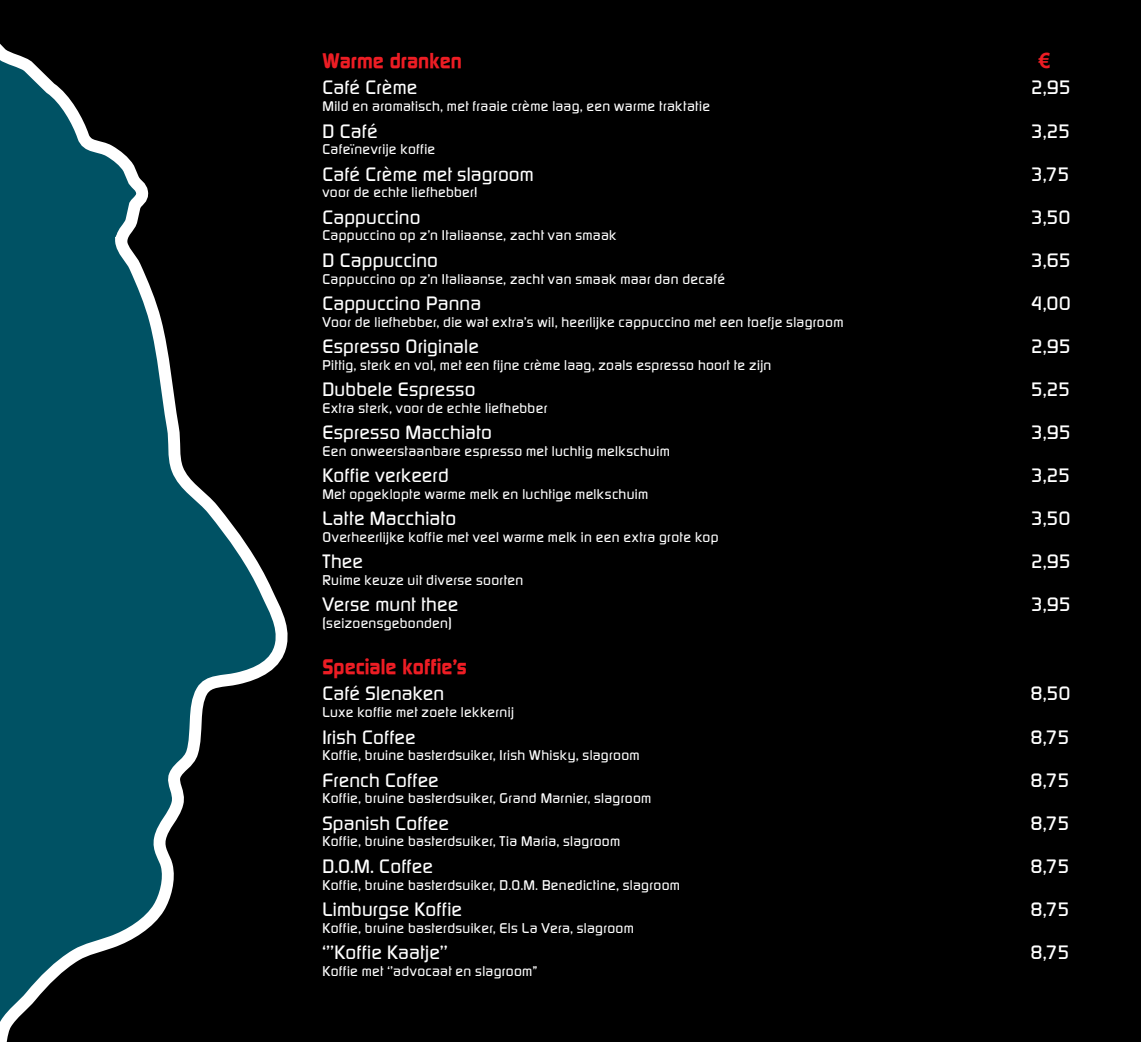
<style>
.page{position:relative;width:1141px;height:1042px;background:#000}
.page>*{position:absolute;margin:0;border:0;box-sizing:border-box;transform-origin:0 0}
.t1{font:700 21px "Continuum";color:#ed1d24}
.t2{font:700 21px "Arial";color:#ed1d24}
.t3{font:500 19.25px "Continuum";letter-spacing:.01em;color:#fff}
.t4{font:500 14px "Continuum";letter-spacing:.025em;color:#fff}
</style>
<div class="page">
<svg style="left:0;top:44px;width:288px;height:998px"></svg>
<h1 class="t1" style="left:322px;top:47px;width:141px">Warme dranken</h1>
<h1 class="t2" style="left:1039px;top:46px;width:13px">€</h1>
<h2 class="t3" style="left:322px;top:75px;width:96px">Café Crème</h2>
<h2 class="t3" style="left:1031px;top:75px;width:42px">2,95</h2>
<p class="t4" style="left:322px;top:97px;width:389px">Mild en aromatisch, met fraaie crème laag, een warme traktatie</p>
<h2 class="t3" style="left:322px;top:118px;width:57px">D Café</h2>
<h2 class="t3" style="left:1031px;top:118px;width:41px">3,25</h2>
<p class="t4" style="left:322px;top:140px;width:114px">Cafeïnevrije koffie</p>
<h2 class="t3" style="left:322px;top:161px;width:213px">Café Crème met slagroom</h2>
<h2 class="t3" style="left:1031px;top:161px;width:40px">3,75</h2>
<p class="t4" style="left:322px;top:183px;width:157px">voor de echte liefhebber!</p>
<h2 class="t3" style="left:322px;top:204px;width:100px">Cappuccino</h2>
<h2 class="t3" style="left:1031px;top:204px;width:41px">3,50</h2>
<p class="t4" style="left:322px;top:226px;width:296px">Cappuccino op z’n Italiaanse, zacht van smaak</p>
<h2 class="t3" style="left:322px;top:247px;width:117px">D Cappuccino</h2>
<h2 class="t3" style="left:1031px;top:247px;width:41px">3,65</h2>
<p class="t4" style="left:322px;top:269px;width:404px">Cappuccino op z’n Italiaanse, zacht van smaak maar dan decafé</p>
<h2 class="t3" style="left:322px;top:290px;width:160px">Cappuccino Panna</h2>
<h2 class="t3" style="left:1031px;top:290px;width:42px">4,00</h2>
<p class="t4" style="left:322px;top:313px;width:522px">Voor de liefhebber, die wat extra’s wil, heerlijke cappuccino met een toefje slagroom</p>
<h2 class="t3" style="left:322px;top:334px;width:158px">Espresso Originale</h2>
<h2 class="t3" style="left:1031px;top:334px;width:42px">2,95</h2>
<p class="t4" style="left:322px;top:356px;width:450px">Pittig, sterk en vol, met een fijne crème laag, zoals espresso hoort te zijn</p>
<h2 class="t3" style="left:322px;top:377px;width:155px">Dubbele Espresso</h2>
<h2 class="t3" style="left:1031px;top:377px;width:41px">5,25</h2>
<p class="t4" style="left:322px;top:399px;width:226px">Extra sterk, voor de echte liefhebber</p>
<h2 class="t3" style="left:322px;top:420px;width:171px">Espresso Macchiato</h2>
<h2 class="t3" style="left:1031px;top:420px;width:42px">3,95</h2>
<p class="t4" style="left:322px;top:442px;width:349px">Een onweerstaanbare espresso met luchtig melkschuim</p>
<h2 class="t3" style="left:322px;top:463px;width:128px">Koffie verkeerd</h2>
<h2 class="t3" style="left:1031px;top:463px;width:41px">3,25</h2>
<p class="t4" style="left:322px;top:485px;width:327px">Met opgeklopte warme melk en luchtige melkschuim</p>
<h2 class="t3" style="left:322px;top:506px;width:135px">Latte Macchiato</h2>
<h2 class="t3" style="left:1031px;top:506px;width:41px">3,50</h2>
<p class="t4" style="left:322px;top:528px;width:398px">Overheerlijke koffie met veel warme melk in een extra grote kop</p>
<h2 class="t3" style="left:322px;top:549px;width:42px">Thee</h2>
<h2 class="t3" style="left:1031px;top:549px;width:42px">2,95</h2>
<p class="t4" style="left:322px;top:571px;width:202px">Ruime keuze uit diverse soorten</p>
<h2 class="t3" style="left:322px;top:592px;width:137px">Verse munt thee</h2>
<h2 class="t3" style="left:1031px;top:592px;width:42px">3,95</h2>
<p class="t4" style="left:322px;top:614px;width:131px">(seizoensgebonden)</p>
<h1 class="t1" style="left:322px;top:653px;width:146px">Speciale koffie’s</h1>
<h2 class="t3" style="left:322px;top:681px;width:123px">Café Slenaken</h2>
<h2 class="t3" style="left:1031px;top:681px;width:42px">8,50</h2>
<p class="t4" style="left:322px;top:703px;width:193px">Luxe koffie met zoete lekkernij</p>
<h2 class="t3" style="left:322px;top:724px;width:95px">Irish Coffee</h2>
<h2 class="t3" style="left:1031px;top:724px;width:40px">8,75</h2>
<p class="t4" style="left:322px;top:746px;width:319px">Koffie, bruine basterdsuiker, Irish Whisky, slagroom</p>
<h2 class="t3" style="left:322px;top:767px;width:118px">French Coffee</h2>
<h2 class="t3" style="left:1031px;top:767px;width:40px">8,75</h2>
<p class="t4" style="left:322px;top:789px;width:330px">Koffie, bruine basterdsuiker, Grand Marnier, slagroom</p>
<h2 class="t3" style="left:322px;top:810px;width:128px">Spanish Coffee</h2>
<h2 class="t3" style="left:1031px;top:810px;width:40px">8,75</h2>
<p class="t4" style="left:322px;top:832px;width:299px">Koffie, bruine basterdsuiker, Tia Maria, slagroom</p>
<h2 class="t3" style="left:322px;top:853px;width:112px">D.O.M. Coffee</h2>
<h2 class="t3" style="left:1031px;top:853px;width:40px">8,75</h2>
<p class="t4" style="left:322px;top:875px;width:359px">Koffie, bruine basterdsuiker, D.O.M. Benedictine, slagroom</p>
<h2 class="t3" style="left:322px;top:896px;width:141px">Limburgse Koffie</h2>
<h2 class="t3" style="left:1031px;top:896px;width:40px">8,75</h2>
<p class="t4" style="left:322px;top:918px;width:313px">Koffie, bruine basterdsuiker, Els La Vera, slagroom</p>
<h2 class="t3" style="left:322px;top:939px;width:127px">‘’’Koffie Kaatje’’</h2>
<h2 class="t3" style="left:1031px;top:939px;width:40px">8,75</h2>
<p class="t4" style="left:322px;top:961px;width:216px">Koffie met ‘’advocaat en slagroom”</p>
</div>
